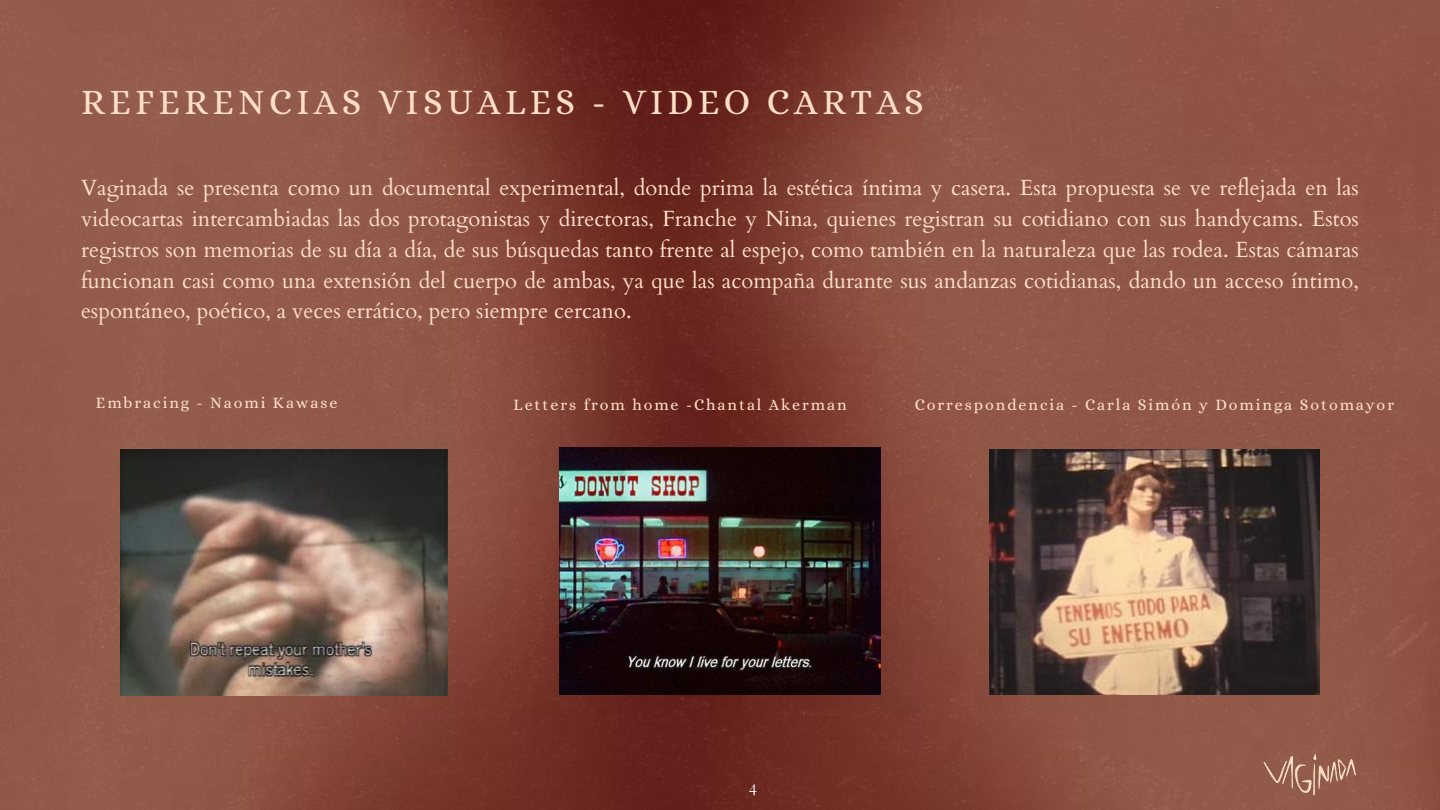
<style>
.page{position:relative;width:1440px;height:810px;background:#fff}
.page>*{position:absolute;margin:0;border:0;box-sizing:border-box;transform-origin:0 0}
.t1{font:36px "Alice";letter-spacing:.12em;color:#fedfc6}
.t2{font:22px/30.8px "Cardo";color:#fedfc6;text-align:justify}
.t3{font:16px "Alice";letter-spacing:.12em;color:#fedfc6}
.t4{font:16px "Cardo";color:#fff}
</style>
<div class="page">
<img style="left:0;top:0;width:1440px;height:810px">
<img style="left:1261px;top:751px;width:98px;height:48px">
<img style="left:121px;top:449px;width:327px;height:247px">
<img style="left:560px;top:447px;width:320px;height:247px">
<img style="left:989px;top:449px;width:330px;height:245px">
<h1 class="t1" style="left:81px;top:81px;width:844px">REFERENCIAS VISUALES - VIDEO CARTAS</h1>
<p class="t2" style="left:81px;top:173px;width:1279px">Vaginada se presenta como un documental experimental, donde prima la estética íntima y casera. Esta propuesta se ve reflejada en las videocartas intercambiadas las dos protagonistas y directoras, Franche y Nina, quienes registran su cotidiano con sus handycams. Estos registros son memorias de su día a día, de sus búsquedas tanto frente al espejo, como también en la naturaleza que las rodea. Estas cámaras funcionan casi como una extensión del cuerpo de ambas, ya que las acompaña durante sus andanzas cotidianas, dando un acceso íntimo, espontáneo, poético, a veces errático, pero siempre cercano.</p>
<p class="t3" style="left:96px;top:393px;width:243px">Embracing - Naomi Kawase</p>
<p class="t3" style="left:514px;top:395px;width:335px">Letters from home -Chantal Akerman</p>
<p class="t3" style="left:915px;top:395px;width:481px">Correspondencia - Carla Simón y Dominga Sotomayor</p>
<p class="t4" style="left:749px;top:780px;width:10px">4</p>
</div>
